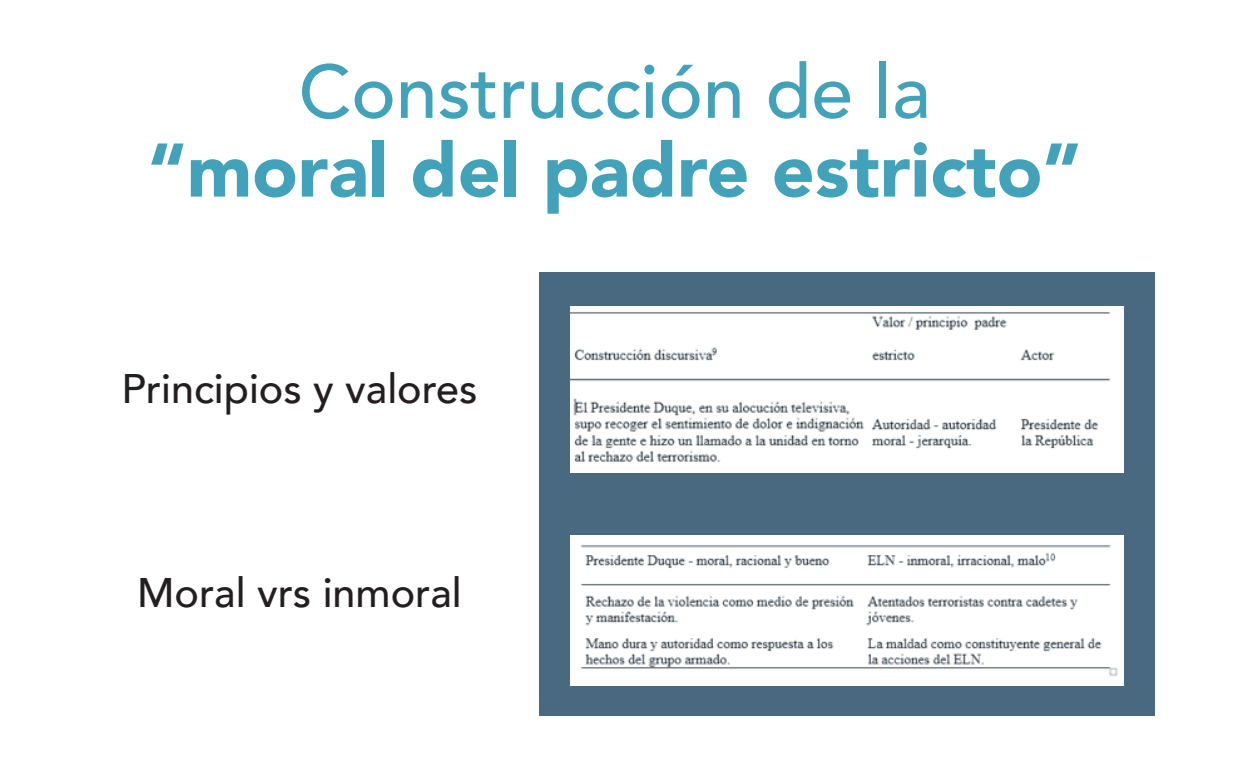
<style>
.page{position:relative;width:1234px;height:765px;background:#fff}
.page>*{position:absolute;margin:0;border:0;box-sizing:border-box;transform-origin:0 0}
.t1{font:900 75px "Avenir";color:#42a2b9}
.t2{font:500 75px "Avenir";color:#42a2b9}
.t3{font:500 41.25px "Avenir";color:#231f20}
</style>
<div class="page">
<div style="left:539px;top:272px;width:616px;height:444px;background:#496981"></div>
<img style="left:570px;top:307px;width:553px;height:166px">
<img style="left:570px;top:536px;width:553px;height:150px">
<h1 class="t2" style="left:298px;top:27px;width:634px">Construcción de la</h1>
<h1 class="t1" style="left:148px;top:106px;width:935px">“moral del padre estricto”</h1>
<p class="t3" style="left:121px;top:353px;width:358px">Principios y valores</p>
<p class="t3" style="left:137px;top:557px;width:326px">Moral vrs inmoral</p>
</div>
